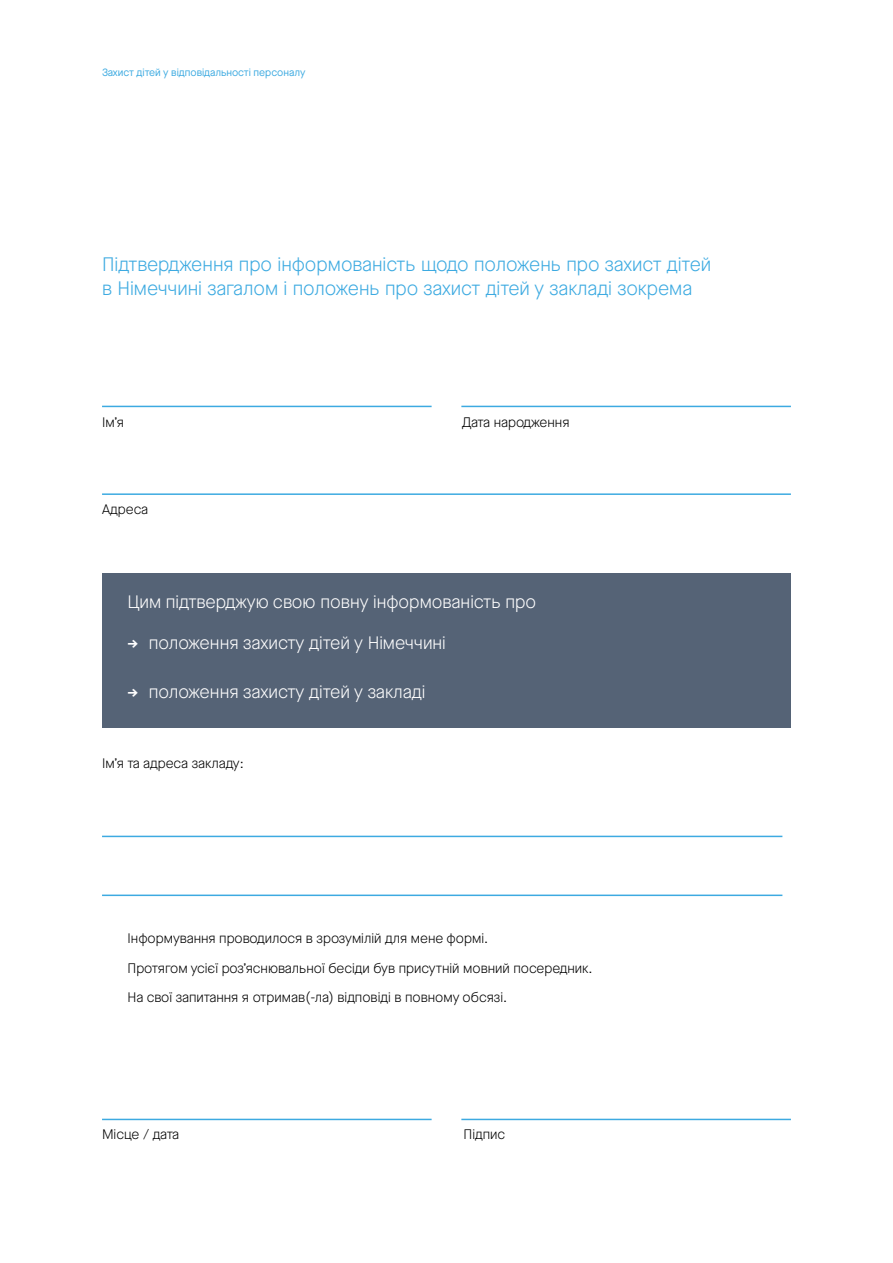
<style>
.page{position:relative;width:893px;height:1263px;background:#fff}
.page>*{position:absolute;margin:0;border:0;box-sizing:border-box;transform-origin:0 0}
.t1{font:300 19.5px/24px "Maison Neue";color:#3daae1}
.t2{font:300 18px "Maison Neue";color:#fff}
.t3{font:300 13.8px "Maison Neue";color:#000}
.t4{font:300 13.8px "Maison Neue";letter-spacing:-.02em;color:#000}
.t5{font:10.5px "Maison Neue";color:#3daae1}
.s1{font-weight:600;font-size:15px}
</style>
<div class="page">
<hr style="left:102px;top:406px;width:330px;height:1px;background:#3daae1">
<hr style="left:102px;top:1119px;width:330px;height:1px;background:#3daae1">
<hr style="left:461px;top:406px;width:330px;height:1px;background:#3daae1">
<hr style="left:461px;top:1119px;width:330px;height:1px;background:#3daae1">
<hr style="left:102px;top:493px;width:689px;height:2px;background:#3daae1">
<hr style="left:102px;top:836px;width:680px;height:1px;background:#3daae1">
<hr style="left:102px;top:894px;width:680px;height:2px;background:#3daae1">
<div style="left:102px;top:573px;width:689px;height:154px;background:#556376"></div>
<p class="t5" style="left:102px;top:65px;width:205px">Захист дітей у відповідальності персоналу</p>
<h2 class="t1" style="left:102px;top:252px;width:611px">Підтвердження про інформованість щодо положень про захист дітей в Німеччині загалом і положень про захист дітей у закладі зокрема</h2>
<p class="t3" style="left:102px;top:413px;width:23px">Ім’я</p>
<p class="t3" style="left:462px;top:413px;width:109px">Дата народження</p>
<p class="t3" style="left:102px;top:501px;width:48px">Адреса</p>
<p class="t2" style="left:128px;top:590px;width:410px">Цим підтверджую свою повну інформованість про</p>
<p class="t2" style="left:128px;top:631px;width:320px"><span class="s1">→</span> положення захисту дітей у Німеччині</p>
<p class="t2" style="left:128px;top:680px;width:299px"><span class="s1">→</span> положення захисту дітей у закладі</p>
<p class="t3" style="left:102px;top:754px;width:143px">Ім’я та адреса закладу:</p>
<p class="t3" style="left:128px;top:930px;width:362px">Інформування проводилося в зрозумілій для мене формі.</p>
<p class="t3" style="left:128px;top:959px;width:466px">Протягом усієї роз’яснювальної бесіди був присутній мовний посередник.</p>
<p class="t3" style="left:128px;top:988px;width:381px">На свої запитання я отримав(-ла) відповіді в повному обсязі.</p>
<p class="t4" style="left:102px;top:1125px;width:79px">Місце / дата</p>
<p class="t3" style="left:464px;top:1125px;width:43px">Підпис</p>
</div>
